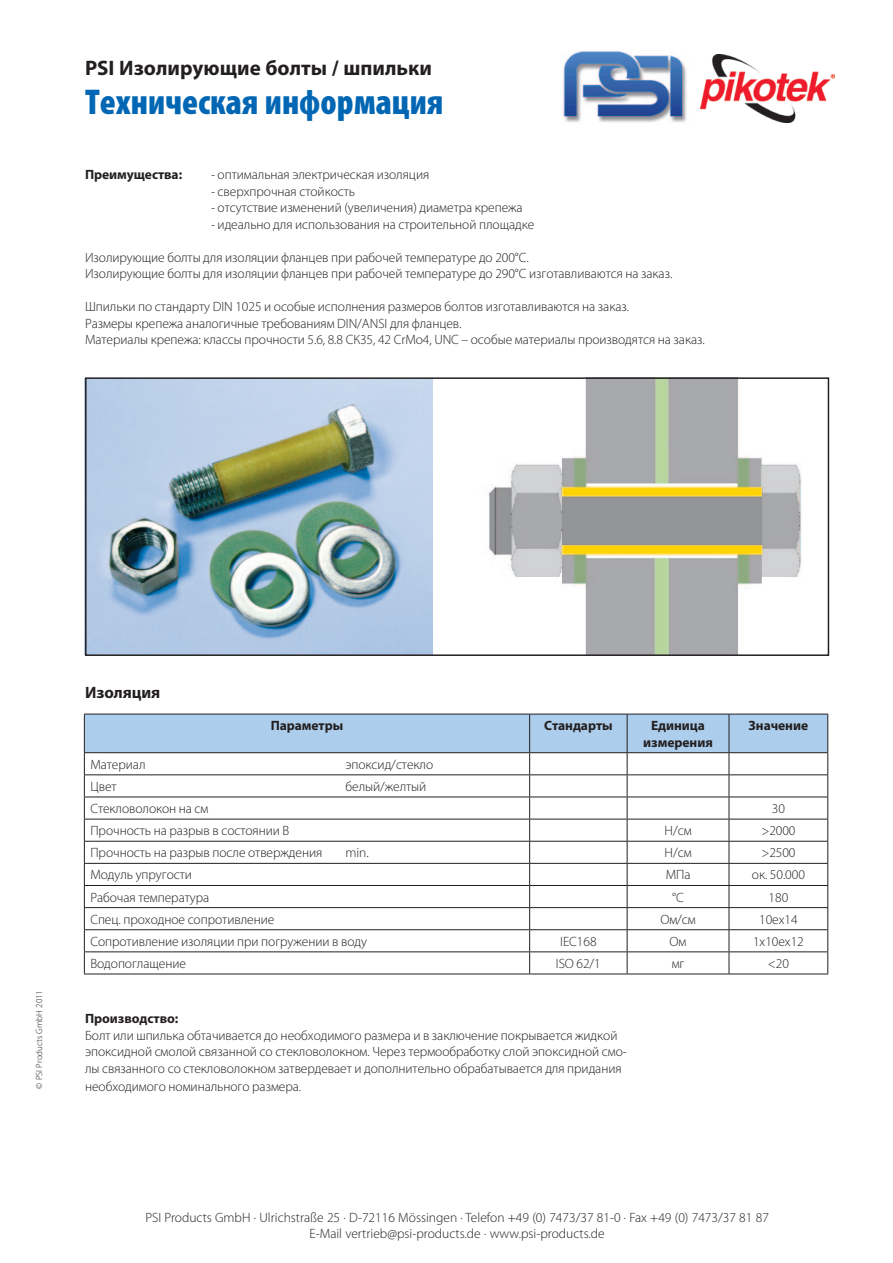
<style>
.page{position:relative;width:893px;height:1263px;background:#fff}
.page>*{position:absolute;margin:0;border:0;box-sizing:border-box;transform-origin:0 0}
.t1{font:900 condensed 36px "Myriad Pro";color:#0166b3}
.t2{font:700 21px "Myriad Pro";color:#231f20}
.t3{font:700 16.5px "Myriad Pro";letter-spacing:-.005em;color:#231f20}
.t4{font:300 13.5px/16.5px "Myriad Pro";letter-spacing:-.005em;color:#231f20}
.t5{font:700 13.5px/16.5px "Myriad Pro";letter-spacing:-.005em;color:#231f20;text-align:center}
.t6{font:300 9px "Myriad Pro";color:#231f20}
</style>
<div class="page">
<img style="left:563px;top:51px;width:124px;height:72px">
<img style="left:700px;top:55px;width:134px;height:67px">
<img style="left:488px;top:380px;width:314px;height:273px">
<img style="left:84px;top:378px;width:349px;height:276px">
<div style="left:85px;top:377px;width:744px;height:279px;border:2px solid #231f20"></div>
<svg style="left:84px;top:714px;width:744px;height:259px"></svg>
<hr style="left:84px;top:973px;width:446px;height:1px;background:#231f20">
<hr style="left:530px;top:973px;width:97px;height:1px;background:#231f20">
<hr style="left:627px;top:973px;width:102px;height:1px;background:#231f20">
<hr style="left:729px;top:973px;width:99px;height:1px;background:#231f20">
<h2 class="t2" style="left:85px;top:56px;width:348px">PSI Изолирующие болты / шпильки</h2>
<h1 class="t1" style="left:85px;top:82px;width:360px">Техническая информация</h1>
<p class="t5" style="left:85px;top:167px;width:99px">Преимущества:</p>
<p class="t4" style="left:211px;top:167px;width:220px">- оптимальная электрическая изоляция</p>
<p class="t4" style="left:211px;top:183px;width:146px">- сверхпрочная стойкость</p>
<p class="t4" style="left:211px;top:200px;width:313px">- отсутствие изменений (увеличения) диаметра крепежа</p>
<p class="t4" style="left:211px;top:216px;width:325px">- идеально для использования на строительной площадке</p>
<p class="t4" style="left:85px;top:249px;width:589px">Изолирующие болты для изоляции фланцев при рабочей температуре до 200°С.<br>Изолирующие болты для изоляции фланцев при рабочей температуре до 290°С изготавливаются на заказ.</p>
<p class="t4" style="left:85px;top:299px;width:621px">Шпильки по стандарту DIN 1025 и особые исполнения размеров болтов изготавливаются на заказ.<br>Размеры крепежа аналогичные требованиям DIN/ANSI для фланцев.<br>Материалы крепежа: классы прочности 5.6, 8.8 СК35, 42 CrMo4, UNC – особые материалы производятся на заказ.</p>
<p class="t6" style="left:34px;top:1089px;width:100px;rotate:-90deg">© PSI Products GmbH 2011</p>
<p class="t3" style="left:85px;top:684px;width:77px">Изоляция</p>
<p class="t5" style="left:271px;top:718px;width:74px">Параметры</p>
<p class="t5" style="left:544px;top:718px;width:70px">Стандарты</p>
<p class="t5" style="left:643px;top:718px;width:71px">Единица измерения</p>
<p class="t5" style="left:749px;top:718px;width:61px">Значение</p>
<p class="t4" style="left:90px;top:756px;width:57px">Материал</p>
<p class="t4" style="left:345px;top:756px;width:89px">эпоксид/стекло</p>
<p class="t4" style="left:90px;top:778px;width:28px">Цвет</p>
<p class="t4" style="left:345px;top:778px;width:82px">белый/желтый</p>
<p class="t4" style="left:90px;top:800px;width:120px">Стекловолокон на см</p>
<p class="t4" style="left:772px;top:800px;width:15px">30</p>
<p class="t4" style="left:90px;top:823px;width:201px">Прочность на разрыв в состоянии В</p>
<p class="t4" style="left:665px;top:823px;width:29px">Н/см</p>
<p class="t4" style="left:761px;top:823px;width:36px">&gt;2000</p>
<p class="t4" style="left:90px;top:845px;width:233px">Прочность на разрыв после отверждения</p>
<p class="t4" style="left:345px;top:845px;width:25px">min.</p>
<p class="t4" style="left:665px;top:845px;width:29px">Н/см</p>
<p class="t4" style="left:761px;top:845px;width:36px">&gt;2500</p>
<p class="t4" style="left:90px;top:867px;width:103px">Модуль упругости</p>
<p class="t4" style="left:666px;top:867px;width:26px">МПа</p>
<p class="t4" style="left:752px;top:867px;width:55px">ок. 50.000</p>
<p class="t4" style="left:90px;top:889px;width:120px">Рабочая температура</p>
<p class="t4" style="left:672px;top:889px;width:13px">°C</p>
<p class="t4" style="left:769px;top:889px;width:21px">180</p>
<p class="t4" style="left:90px;top:911px;width:185px">Спец. проходное сопротивление</p>
<p class="t4" style="left:660px;top:911px;width:37px">Ом/см</p>
<p class="t4" style="left:759px;top:911px;width:40px">10ех14</p>
<p class="t4" style="left:90px;top:933px;width:278px">Сопротивление изоляции при погружении в воду</p>
<p class="t4" style="left:560px;top:933px;width:38px">IEC168</p>
<p class="t4" style="left:670px;top:933px;width:18px">Ом</p>
<p class="t4" style="left:753px;top:933px;width:52px">1х10ех12</p>
<p class="t4" style="left:90px;top:955px;width:97px">Водопоглащение</p>
<p class="t4" style="left:556px;top:955px;width:46px">ISO 62/1</p>
<p class="t4" style="left:672px;top:955px;width:14px">мг</p>
<p class="t4" style="left:768px;top:955px;width:23px">&lt;20</p>
<p class="t5" style="left:85px;top:1011px;width:95px">Производство:</p>
<p class="t4" style="left:85px;top:1027px;width:543px">Болт или шпилька обтачивается до необходимого размера и в заключение покрывается жидкой эпоксидной смолой связанной со стекловолокном. Через термообработку слой эпоксидной смо&shy;лы связанного со стекловолокном затвердевает и дополнительно обрабатывается для придания</p>
<p class="t4" style="left:85px;top:1078px;width:218px">необходимого номинального размера.</p>
<p class="t4" style="left:145px;top:1210px;width:625px;line-height:15.8px;text-align:center">PSI Products GmbH · Ulrichstraße 25 · D-72116 Mössingen · Telefon +49 (0) 7473/37 81-0 · Fax +49 (0) 7473/37 81 87<br>E-Mail vertrieb@psi-products.de · www.psi-products.de</p>
</div>
